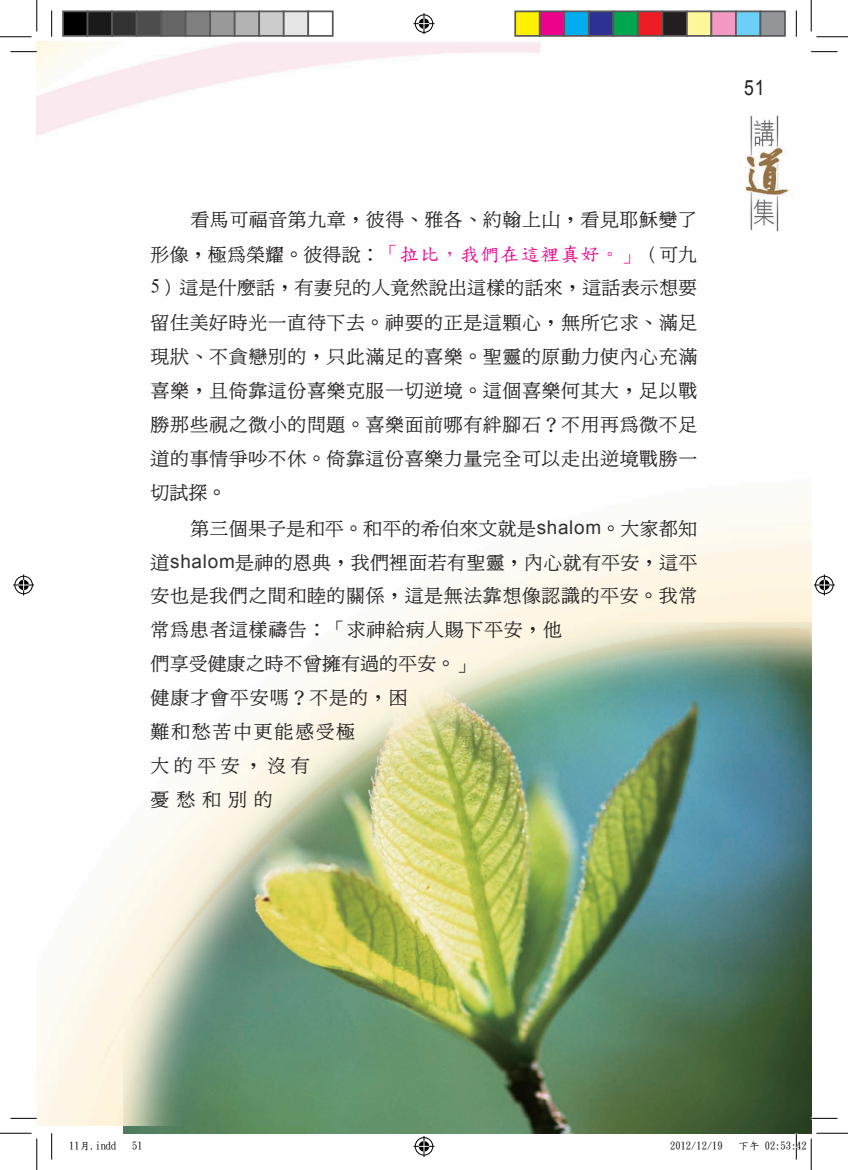
<style>
.page{position:relative;width:848px;height:1170px;background:#fff}
.page>*{position:absolute;margin:0;border:0;box-sizing:border-box;transform-origin:0 0}
.t1{font:21px "Arial";color:#231f20;scale:.83 1}
.t2{font:18.38px/34.1px "Jet Link Medium Ming";letter-spacing:.065em;color:#231f20;text-align:justify}
.t3{font:10.5px "DF Kai Shu SB Estd BF";color:#000}
.s1{font-family:"DF Kai Shu SB Estd BF";font-size:19.25px;color:#ed028c}
.s2{font-family:"Arial";font-size:18.9px;color:#312f30}
</style>
<div class="page">
<img style="left:37px;top:42px;width:774px;height:1083px">
<svg style="left:10px;top:51px;width:27px;height:1px"></svg>
<svg style="left:811px;top:51px;width:26px;height:1px"></svg>
<svg style="left:10px;top:1118px;width:27px;height:1px"></svg>
<svg style="left:811px;top:1118px;width:26px;height:1px"></svg>
<svg style="left:51px;top:10px;width:1px;height:27px"></svg>
<svg style="left:51px;top:1133px;width:1px;height:26px"></svg>
<svg style="left:795px;top:10px;width:1px;height:27px"></svg>
<hr style="left:0;top:36px;width:32px;height:1px;background:#000">
<hr style="left:816px;top:36px;width:31px;height:1px;background:#000">
<hr style="left:0;top:1133px;width:32px;height:1px;background:#000">
<hr style="left:816px;top:1133px;width:31px;height:1px;background:#000">
<hr style="left:36px;top:0;width:1px;height:32px;background:#000">
<hr style="left:36px;top:1138px;width:1px;height:32px;background:#000">
<hr style="left:810px;top:0;width:1px;height:32px;background:#000">
<hr style="left:810px;top:1138px;width:1px;height:32px;background:#000">
<svg style="left:413px;top:13px;width:21px;height:21px"></svg>
<svg style="left:413px;top:1136px;width:21px;height:21px"></svg>
<svg style="left:13px;top:574px;width:21px;height:21px"></svg>
<svg style="left:813px;top:574px;width:21px;height:21px"></svg>
<div style="left:63px;top:11px;width:25px;height:25px;background:#000"></div>
<div style="left:62px;top:10px;width:26px;height:27px;border:2px solid #595959"></div>
<div style="left:88px;top:11px;width:24px;height:25px;background:#1a1a1a"></div>
<div style="left:87px;top:10px;width:26px;height:27px;border:2px solid #595959"></div>
<div style="left:112px;top:11px;width:25px;height:25px;background:#333"></div>
<div style="left:111px;top:10px;width:26px;height:27px;border:2px solid #595959"></div>
<div style="left:137px;top:11px;width:24px;height:25px;background:#4d4d4d"></div>
<div style="left:136px;top:10px;width:26px;height:27px;border:2px solid #595959"></div>
<div style="left:161px;top:11px;width:25px;height:25px;background:#666"></div>
<div style="left:160px;top:10px;width:26px;height:27px;border:2px solid #595959"></div>
<div style="left:186px;top:11px;width:24px;height:25px;background:#808080"></div>
<div style="left:185px;top:10px;width:26px;height:27px;border:2px solid #595959"></div>
<div style="left:210px;top:11px;width:25px;height:25px;background:#999"></div>
<div style="left:209px;top:10px;width:26px;height:27px;border:2px solid #595959"></div>
<div style="left:235px;top:11px;width:24px;height:25px;background:#b3b3b3"></div>
<div style="left:234px;top:10px;width:26px;height:27px;border:2px solid #595959"></div>
<div style="left:259px;top:11px;width:25px;height:25px;background:#ccc"></div>
<div style="left:258px;top:10px;width:26px;height:27px;border:2px solid #595959"></div>
<div style="left:284px;top:11px;width:24px;height:25px;background:#e6e6e6"></div>
<div style="left:283px;top:10px;width:26px;height:27px;border:2px solid #595959"></div>
<div style="left:307px;top:10px;width:26px;height:27px;border:2px solid #595959"></div>
<div style="left:515px;top:11px;width:24px;height:25px;background:#fff101"></div>
<div style="left:514px;top:10px;width:26px;height:27px;border:2px solid #595959"></div>
<div style="left:539px;top:11px;width:25px;height:25px;background:#ed028c"></div>
<div style="left:538px;top:10px;width:27px;height:27px;border:2px solid #595959"></div>
<div style="left:564px;top:11px;width:24px;height:25px;background:#00aeef"></div>
<div style="left:563px;top:10px;width:26px;height:27px;border:2px solid #595959"></div>
<div style="left:588px;top:11px;width:25px;height:25px;background:#2e3092"></div>
<div style="left:587px;top:10px;width:27px;height:27px;border:2px solid #595959"></div>
<div style="left:613px;top:11px;width:24px;height:25px;background:#00a54f"></div>
<div style="left:612px;top:10px;width:26px;height:27px;border:2px solid #595959"></div>
<div style="left:637px;top:11px;width:25px;height:25px;background:#ee1d23"></div>
<div style="left:636px;top:10px;width:27px;height:27px;border:2px solid #595959"></div>
<div style="left:662px;top:11px;width:24px;height:25px;background:#231f20"></div>
<div style="left:661px;top:10px;width:26px;height:27px;border:2px solid #595959"></div>
<div style="left:686px;top:11px;width:25px;height:25px;background:#fff79a"></div>
<div style="left:685px;top:10px;width:27px;height:27px;border:2px solid #595959"></div>
<div style="left:711px;top:11px;width:24px;height:25px;background:#f499c2"></div>
<div style="left:710px;top:10px;width:26px;height:27px;border:2px solid #595959"></div>
<div style="left:735px;top:11px;width:25px;height:25px;background:#6bcff6"></div>
<div style="left:734px;top:10px;width:27px;height:27px;border:2px solid #595959"></div>
<div style="left:760px;top:11px;width:24px;height:25px;background:#939598"></div>
<div style="left:759px;top:10px;width:26px;height:27px;border:2px solid #595959"></div>
<svg style="left:738px;top:1133px;width:68px;height:26px"></svg>
<p class="t2" style="left:151px;top:202px;width:547px;text-indent:40px">看馬可福音第九章，彼得、雅各、約翰上山，看見耶穌變了形像，極為榮耀。彼得說：<span class="s1">「拉比，我們在這裡真好。」</span>（可九5）這是什麼話，有妻兒的人竟然說出這樣的話來，這話表示想要留住美好時光一直待下去。神要的正是這顆心，無所它求、滿足現狀、不貪戀別的，只此滿足的喜樂。聖靈的原動力使內心充滿喜樂，且倚靠這份喜樂克服一切逆境。這個喜樂何其大，足以戰勝那些視之微小的問題。喜樂面前哪有絆腳石？不用再為微不足道的事情爭吵不休。倚靠這份喜樂力量完全可以走出逆境戰勝一切試探。</p>
<p class="t2" style="left:151px;top:511px;width:547px;text-align:left;text-indent:40px">第三個果子是和平。和平的希伯來文就是<span class="s2">shalom</span>。大家都知道<span class="s2">shalom</span>是神的恩典，我們裡面若有聖靈，內心就有平安，這平安也是我們之間和睦的關係，這是無法靠想像認識的平安。我常常為患者這樣禱告：「求神給病人賜下平安，他<br>們享受健康之時不曾擁有過的平安。」<br>健康才會平安嗎？不是的，困<br>難和愁苦中更能感受極<br>大的平安，沒有<br>憂愁和別的</p>
<p class="t1" style="left:744px;top:74px;width:26px">51</p>
<p class="t3" style="left:69px;top:1140px;width:49px">11月.indd</p>
<p class="t3" style="left:132px;top:1140px;width:12px">51</p>
<p class="t3" style="left:670px;top:1140px;width:54px">2012/12/19</p>
<p class="t3" style="left:738px;top:1140px;width:70px">下午 02:53:42</p>
</div>
